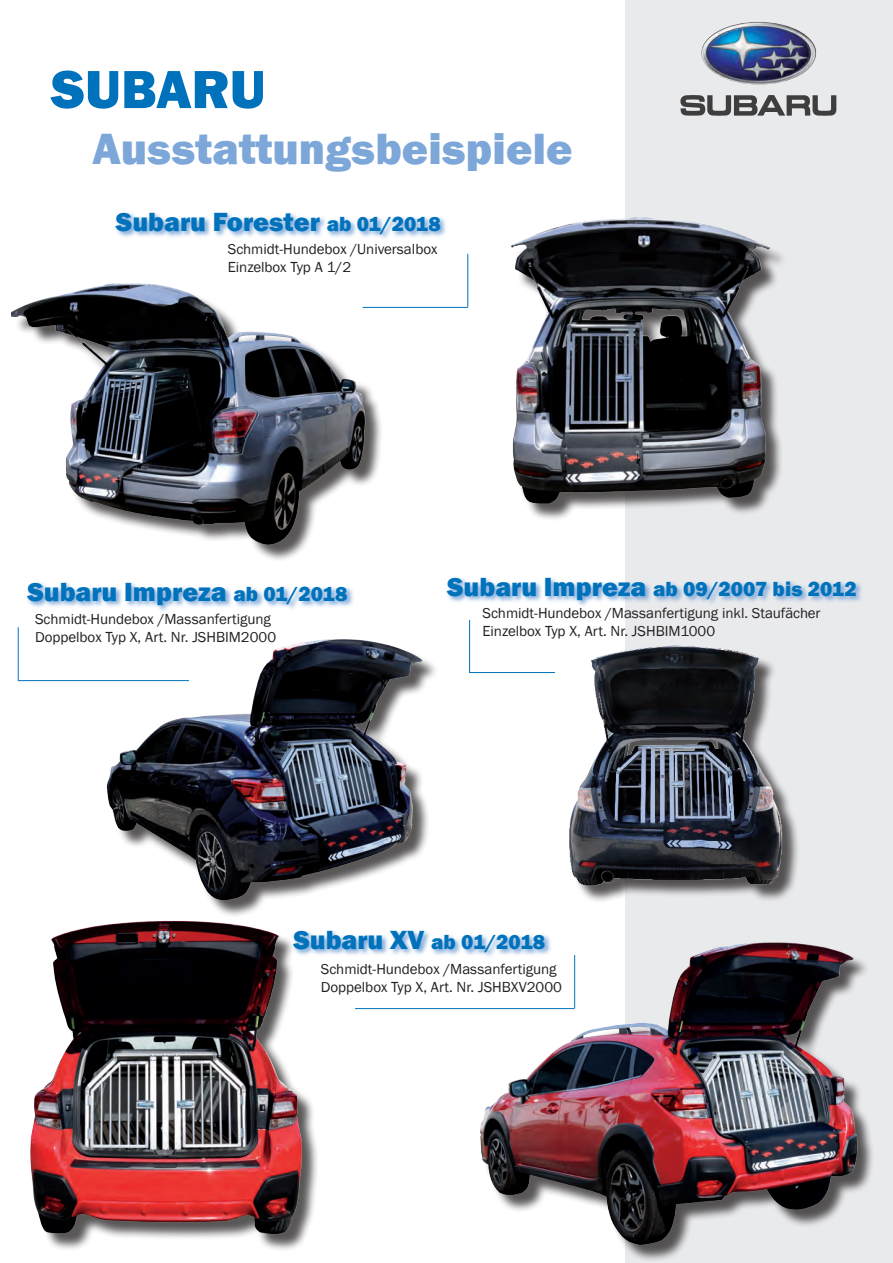
<style>
.page{position:relative;width:893px;height:1263px;background:#fff}
.page>*{position:absolute;margin:0;border:0;box-sizing:border-box;transform-origin:0 0}
.t1{font:800 55.5px "Franklin Gothic";color:#0072bc}
.t2{font:800 45px "Franklin Gothic";letter-spacing:.005em;color:#7ca7d8}
.t3{font:800 27px "Franklin Gothic";color:#0072bc}
.t4{font:800 21px "Franklin Gothic";color:#0072bc}
.t5{font:15px/18px "Franklin Gothic";color:#231f20}
.s1{font-size:21px}
.s2{font-size:27px}
</style>
<div class="page">
<div style="left:626px;top:0;width:267px;height:1263px;background:#e9eaec"></div>
<img style="left:701px;top:22px;width:115px;height:62px">
<svg style="left:680px;top:95px;width:156px;height:21px"></svg>
<img style="left:12px;top:284px;width:384px;height:268px">
<div style="left:514px;top:220px;width:273px;height:301px;background:#231f20;opacity:.75"></div>
<img style="left:511px;top:196px;width:264px;height:315px">
<svg style="left:117px;top:212px;width:329px;height:27px"></svg>
<hr style="left:363px;top:307px;width:105px;height:1px;background:#0072bc">
<hr style="left:467px;top:254px;width:1px;height:53px;background:#0072bc">
<div style="left:483px;top:945px;width:392px;height:317px;background:#231f20;opacity:.75"></div>
<img style="left:475px;top:929px;width:400px;height:319px">
<img style="left:549px;top:636px;width:249px;height:293px">
<svg style="left:448px;top:576px;width:414px;height:31px"></svg>
<hr style="left:469px;top:672px;width:86px;height:1px;background:#0072bc">
<hr style="left:469px;top:620px;width:1px;height:53px;background:#0072bc">
<div style="left:33px;top:923px;width:286px;height:329px;background:#231f20;opacity:.75"></div>
<img style="left:30px;top:920px;width:289px;height:325px">
<svg style="left:292px;top:929px;width:260px;height:30px"></svg>
<hr style="left:355px;top:1008px;width:220px;height:1px;background:#0072bc">
<hr style="left:574px;top:955px;width:1px;height:53px;background:#0072bc">
<img style="left:84px;top:639px;width:351px;height:273px">
<svg style="left:28px;top:582px;width:325px;height:29px"></svg>
<hr style="left:18px;top:680px;width:171px;height:1px;background:#0072bc">
<hr style="left:18px;top:627px;width:1px;height:53px;background:#0072bc">
<h1 class="t1" style="left:51px;top:57px;width:216px">SUBARU</h1>
<h2 class="t2" style="left:92px;top:122px;width:482px">Ausstattungsbeispiele</h2>
<h3 class="t3" style="left:116px;top:206px;width:326px">Subaru Forester <span class="s1">ab 01/2018</span></h3>
<p class="t5" style="left:228px;top:240px;width:211px">Schmidt-Hundebox /Universalbox<br>Einzelbox Typ A 1/2</p>
<h3 class="t3" style="left:27px;top:576px;width:321px">Subaru Impreza <span class="s1">ab 01/2018</span></h3>
<p class="t5" style="left:35px;top:610px;width:243px">Schmidt-Hundebox /Massanfertigung<br>Doppelbox Typ X, Art. Nr. JSHBIM2000</p>
<h3 class="t4" style="left:447px;top:576px;width:411px"><span class="s2">Subaru Impreza</span> ab 09/2007 bis 2012</h3>
<p class="t5" style="left:482px;top:604px;width:340px">Schmidt-Hundebox /Massanfertigung inkl. Staufächer<br>Einzelbox Typ X, Art. Nr. JSHBIM1000</p>
<h3 class="t4" style="left:293px;top:930px;width:253px"><span class="s2">Subaru XV</span> ab 01/2018</h3>
<p class="t5" style="left:321px;top:960px;width:243px">Schmidt-Hundebox /Massanfertigung<br>Doppelbox Typ X, Art. Nr. JSHBXV2000</p>
</div>
